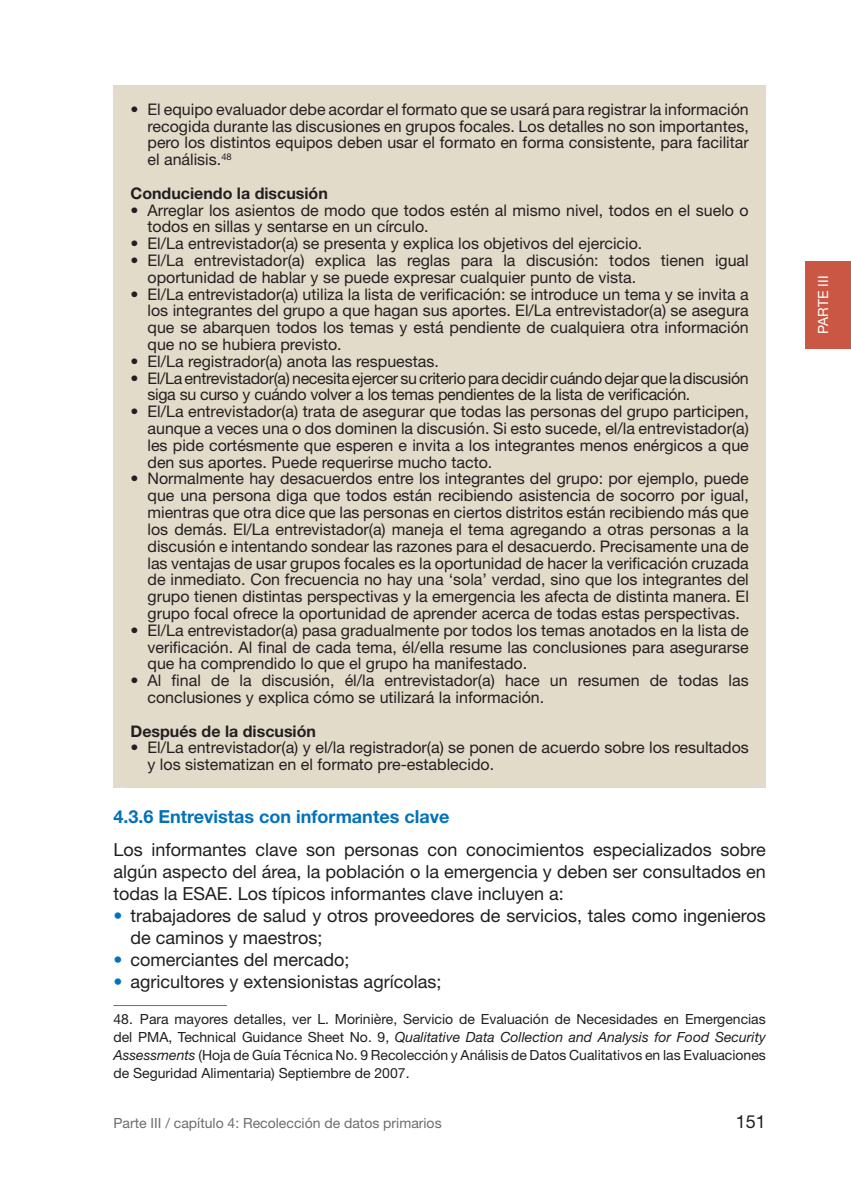
<style>
.page{position:relative;width:851px;height:1191px;background:#fff}
.page>*{position:absolute;margin:0;border:0;box-sizing:border-box;transform-origin:0 0}
.t1{font:18px/22px "Helvetica Neue";color:#231f20;text-align:justify}
.t2{font:700 18px "Helvetica Neue";color:#0372bb}
.t3{font:16px/16.8px "Helvetica Neue";color:#231f20;text-align:justify}
.t4{font:16px/16.8px "Helvetica Neue";letter-spacing:-.02em;color:#231f20}
.t5{font:700 16px "Helvetica Neue";color:#231f20}
.t6{font:14px/18px "Helvetica Neue";color:#231f20;text-align:justify}
.t7{font:14px "Helvetica Neue";color:#6c6d70}
.t8{font:14px "Helvetica Neue";letter-spacing:.01em;color:#fff}
.s1{color:#0372bb}
.s2{font-style:italic}
</style>
<div class="page">
<div style="left:805px;top:261px;width:45px;height:88px;background:#ca5744"></div>
<div style="left:113px;top:85px;width:652px;height:702px;background:#e3dbc9"></div>
<hr style="left:113px;top:1005px;width:114px;height:1px;background:#6c6d70">
<p class="t3" style="left:147px;top:100px;width:602px;text-indent:-17px">• El equipo evaluador debe acordar el formato que se usará para registrar la información recogida durante las discusiones en grupos focales. Los detalles no son importantes, pero los distintos equipos deben usar el formato en forma consistente, para facilitar el análisis.<sup>48</sup></p>
<p class="t5" style="left:130px;top:183px;width:199px">Conduciendo la discusión</p>
<p class="t3" style="left:147px;top:201px;width:602px;text-indent:-17px">• Arreglar los asientos de modo que todos estén al mismo nivel, todos en el suelo o todos en sillas y sentarse en un círculo.</p>
<p class="t3" style="left:130px;top:235px;width:513px">• El/La entrevistador(a) se presenta y explica los objetivos del ejercicio.</p>
<p class="t3" style="left:147px;top:252px;width:602px;text-indent:-17px">• El/La entrevistador(a) explica las reglas para la discusión: todos tienen igual oportunidad de hablar y se puede expresar cualquier punto de vista.</p>
<p class="t3" style="left:147px;top:285px;width:602px;text-indent:-17px">• El/La entrevistador(a) utiliza la lista de verificación: se introduce un tema y se invita a los integrantes del grupo a que hagan sus aportes. El/La entrevistador(a) se asegura que se abarquen todos los temas y está pendiente de cualquiera otra información que no se hubiera previsto.</p>
<p class="t3" style="left:130px;top:352px;width:310px">• El/La registrador(a) anota las respuestas.</p>
<p class="t4" style="left:147px;top:369px;width:602px;text-indent:-17px">• El/La entrevistador(a) necesita ejercer su criterio para decidir cuándo dejar que la discusión siga su curso y cuándo volver a los temas pendientes de la lista de verificación.</p>
<p class="t3" style="left:147px;top:403px;width:602px;text-indent:-17px">• El/La entrevistador(a) trata de asegurar que todas las personas del grupo participen, aunque a veces una o dos dominen la discusión. Si esto sucede, el/la entrevistador(a) les pide cortésmente que esperen e invita a los integrantes menos enérgicos a que den sus aportes. Puede requerirse mucho tacto.</p>
<p class="t3" style="left:147px;top:470px;width:603px;text-indent:-17px">• Normalmente hay desacuerdos entre los integrantes del grupo: por ejemplo, puede que una persona diga que todos están recibiendo asistencia de socorro por igual, mientras que otra dice que las personas en ciertos distritos están recibiendo más que los demás. El/La entrevistador(a) maneja el tema agregando a otras personas a la discusión e intentando sondear las razones para el desacuerdo. Precisamente una de las ventajas de usar grupos focales es la oportunidad de hacer la verificación cruzada de inmediato. Con frecuencia no hay una ‘sola’ verdad, sino que los integrantes del grupo tienen distintas perspectivas y la emergencia les afecta de distinta manera. El grupo focal ofrece la oportunidad de aprender acerca de todas estas perspectivas.</p>
<p class="t3" style="left:147px;top:621px;width:602px;text-indent:-17px">• El/La entrevistador(a) pasa gradualmente por todos los temas anotados en la lista de verificación. Al final de cada tema, él/ella resume las conclusiones para asegurarse que ha comprendido lo que el grupo ha manifestado.</p>
<p class="t3" style="left:147px;top:672px;width:602px;text-indent:-17px">• Al final de la discusión, él/la entrevistador(a) hace un resumen de todas las conclusiones y explica cómo se utilizará la información.</p>
<p class="t5" style="left:130px;top:721px;width:187px">Después de la discusión</p>
<p class="t3" style="left:147px;top:739px;width:602px;text-indent:-17px">• El/La entrevistador(a) y el/la registrador(a) se ponen de acuerdo sobre los resultados y los sistematizan en el formato pre-establecido.</p>
<p class="t2" style="left:113px;top:805px;width:337px">4.3.6 Entrevistas con informantes clave</p>
<p class="t1" style="left:113px;top:838px;width:654px">Los informantes clave son personas con conocimientos especializados sobre algún aspecto del área, la población o la emergencia y deben ser consultados en todas la ESAE. Los típicos informantes clave incluyen a:</p>
<p class="t1" style="left:130px;top:904px;width:637px;text-indent:-17px"><span class="s1">•</span> trabajadores de salud y otros proveedores de servicios, tales como ingenieros de caminos y maestros;</p>
<p class="t1" style="left:113px;top:948px;width:237px"><span class="s1">•</span> comerciantes del mercado;</p>
<p class="t1" style="left:113px;top:970px;width:329px"><span class="s1">•</span> agricultores y extensionistas agrícolas;</p>
<p class="t6" style="left:113px;top:1009px;width:654px">48. Para mayores detalles, ver L. Morinière, Servicio de Evaluación de Necesidades en Emergencias del PMA, Technical Guidance Sheet No. 9, <span class="s2">Qualitative Data Collection and Analysis for Food Security Assessments</span> (Hoja de Guía Técnica No. 9 Recolección y Análisis de Datos Cualitativos en las Evaluaciones de Seguridad Alimentaria) Septiembre de 2007.</p>
<p class="t7" style="left:113px;top:1114px;width:329px">Parte III / capítulo 4: Recolección de datos primarios</p>
<p class="t1" style="left:735px;top:1110px;width:32px">151</p>
<p class="t8" style="left:814px;top:334px;width:60px;rotate:-90deg">PARTE III</p>
</div>
